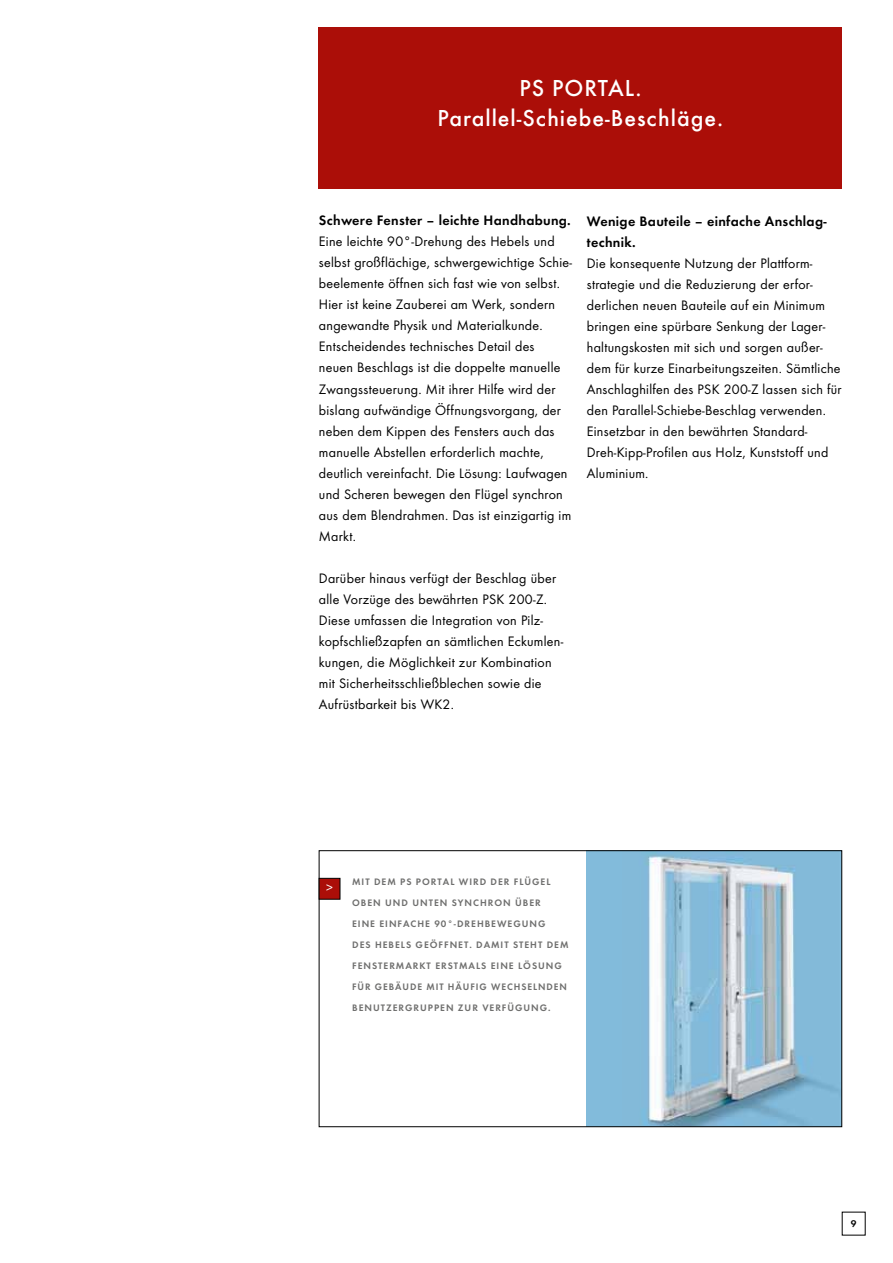
<style>
.page{position:relative;width:893px;height:1263px;background:#fff}
.page>*{position:absolute;margin:0;border:0;box-sizing:border-box;transform-origin:0 0}
.t1{font:500 24px/30px "Futura";letter-spacing:.04em;color:#fff;text-align:center}
.t2{font:14.25px/21px "Futura Boo";letter-spacing:.02em;color:#000}
.t3{font:14.25px/21px "Futura Dem";letter-spacing:.02em;color:#000}
.t4{font:13.5px "Futura Boo";color:#fff}
.t5{font:10.05px "Futura Dem";color:#000}
.t6{font:9.75px/21px "Futura Dem";letter-spacing:.1em;color:#6f6f6e}
</style>
<div class="page">
<div style="left:587px;top:850px;width:255px;height:277px;background:#82bbdb"></div>
<img style="left:645px;top:854px;width:193px;height:271px">
<div style="left:319px;top:28px;width:523px;height:161px;background:#ab0e08"></div>
<div style="left:319px;top:850px;width:523px;height:277px;border:1px solid #000"></div>
<div style="left:319px;top:878px;width:21px;height:21px;background:#ab0e08;border:1px solid #000"></div>
<h1 class="t1" style="left:437px;top:73px;width:287px">PS PORTAL.<br>Parallel-Schiebe-Beschläge.</h1>
<p class="t3" style="left:319px;top:209px;width:253px">SCHWERE FENSTER – LEICHTE HANDHABUNG.</p>
<p class="t2" style="left:319px;top:231px;width:255px">Eine leichte 90°-Drehung des Hebels und selbst großflächige, schwergewichtige Schie&shy;beelemente öffnen sich fast wie von selbst.<br>Hier ist keine Zauberei am Werk, sondern angewandte Physik und Materialkunde.<br>Entscheidendes technisches Detail des neuen Beschlags ist die doppelte manuelle Zwangssteuerung. Mit ihrer Hilfe wird der bislang aufwändige Öffnungsvorgang, der neben dem Kippen des Fensters auch das manuelle Abstellen erforderlich machte, deutlich vereinfacht. Die Lösung: Laufwagen und Scheren bewegen den Flügel synchron aus dem Blendrahmen. Das ist einzigartig im Markt.</p>
<p class="t2" style="left:319px;top:567px;width:246px">Darüber hinaus verfügt der Beschlag über alle Vorzüge des bewährten PSK 200-Z.<br>Diese umfassen die Integration von Pilz&shy;kopfschließzapfen an sämtlichen Eckumlen&shy;kungen, die Möglichkeit zur Kombination mit Sicherheitsschließblechen sowie die Aufrüstbarkeit bis WK2.</p>
<p class="t3" style="left:587px;top:209px;width:241px">WENIGE BAUTEILE – EINFACHE ANSCHLAG-<br>TECHNIK.</p>
<p class="t2" style="left:587px;top:252px;width:256px">Die konsequente Nutzung der Plattform&shy;strategie und die Reduzierung der erfor&shy;derlichen neuen Bauteile auf ein Minimum bringen eine spürbare Senkung der Lager&shy;haltungskosten mit sich und sorgen außer&shy;dem für kurze Einarbeitungszeiten. Sämtliche Anschlaghilfen des PSK 200-Z lassen sich für den Parallel-Schiebe-Beschlag verwenden.<br>Einsetzbar in den bewährten Standard-Dreh-Kipp-Profilen aus Holz, Kunststoff und Aluminium.</p>
<p class="t4" style="left:326px;top:880px;width:8px">&gt;</p>
<p class="t6" style="left:352px;top:871px;width:218px;text-indent:107px">WIRD DER FLÜGEL<br>OBEN UND UNTEN SYNCH RON ÜBER<br>EINE EINFACH E 90°-DREHBEWEGUNG<br>DES HEBELS GEÖFFNET. DAMIT STEHT DEM<br>FENSTERMARKT ERSTMALS EINE LÖSUNG<br>FÜR GEBÄUDE MIT HÄUFIG WECHSELNDEN<br>BENUTZERGRUPPEN ZUR VERFÜGUNG.</p>
<p class="t6" style="left:352px;top:871px;width:72px">MIT DEM PS PORTAL</p>
<p class="t5" style="left:851px;top:1216px;width:7px">9</p>
</div>
